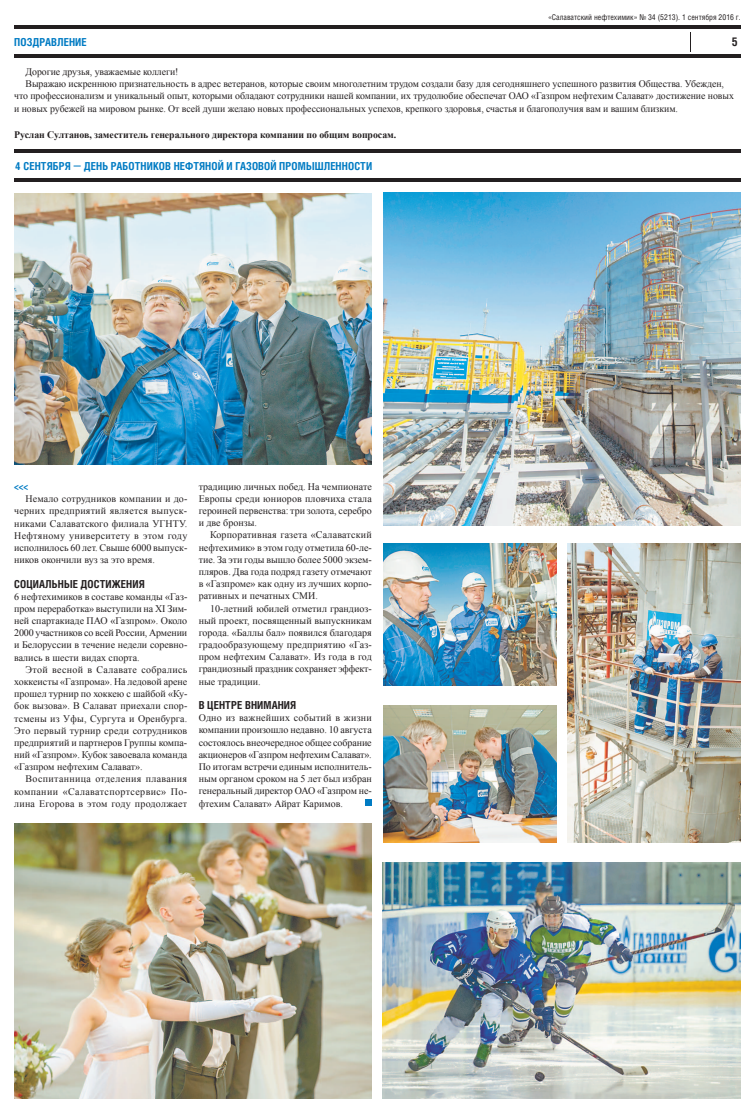
<style>
.page{position:relative;width:755px;height:1113px;background:#fff}
.page>*{position:absolute;margin:0;border:0;box-sizing:border-box;transform-origin:0 0}
.t1{font:700 12px "Helios Cond";color:#231f20}
.t2{font:700 11px "Helios Cond";letter-spacing:.01em;color:#007bc3}
.t3{font:700 11px "Helios Cond";letter-spacing:.01em;color:#231f20}
.t4{font:10px/12.2px "Times New Roman";letter-spacing:-.005em;color:#231f20;text-align:justify}
.t5{font:700 10px "Times New Roman";letter-spacing:-.005em;color:#231f20}
.t6{font:700 10px "Helios Cond";color:#007bc3}
.t7{font:8px "Helios Cond";color:#231f20}
</style>
<div class="page">
<svg style="left:690px;top:32px;width:1px;height:19px"></svg>
<hr style="left:14px;top:26px;width:726px;height:3px;background:#231f20">
<hr style="left:14px;top:55px;width:726px;height:3px;background:#231f20">
<hr style="left:14px;top:149px;width:726px;height:3px;background:#231f20">
<hr style="left:14px;top:178px;width:726px;height:3px;background:#231f20">
<img style="left:14px;top:194px;width:357px;height:271px">
<img style="left:382px;top:863px;width:358px;height:236px">
<img style="left:14px;top:823px;width:357px;height:276px">
<img style="left:383px;top:193px;width:357px;height:332px">
<img style="left:567px;top:543px;width:173px;height:300px">
<img style="left:383px;top:543px;width:173px;height:142px">
<img style="left:383px;top:705px;width:173px;height:138px">
<div style="left:365px;top:799px;width:6px;height:7px;background:#007bc3"></div>
<p class="t2" style="left:14px;top:34px;width:74px">ПОЗДРАВЛЕНИЕ</p>
<p class="t7" style="left:547px;top:12px;width:194px">«Салаватский нефтехимик» № 34 (5213). 1 сентября 2016 г.</p>
<p class="t1" style="left:731px;top:33px;width:7px">5</p>
<p class="t4" style="left:26px;top:65px;width:154px">Дорогие друзья, уважаемые коллеги!</p>
<p class="t4" style="left:26px;top:78px;width:699px">Выражаю искреннюю признательность в адрес ветеранов, которые своим многолетним трудом создали базу для сегодняшнего успешного развития Общества. Убежден,</p>
<p class="t4" style="left:14px;top:90px;width:720px">что профессионализм и уникальный опыт, которыми обладают сотрудники нашей компании, их трудолюбие обеспечат ОАО «Газпром нефтехим Салават» достижение новых</p>
<p class="t4" style="left:14px;top:102px;width:664px">и новых рубежей на мировом рынке. От всей души желаю новых профессиональных успехов, крепкого здоровья, счастья и благополучия вам и вашим близким.</p>
<p class="t5" style="left:14px;top:128px;width:383px">Руслан Султанов, заместитель генерального директора компании по общим вопросам.</p>
<p class="t2" style="left:15px;top:158px;width:358px">4 СЕНТЯБРЯ − ДЕНЬ РАБОТНИКОВ НЕФТЯНОЙ И ГАЗОВОЙ ПРОМЫШЛЕННОСТИ</p>
<p class="t6" style="left:14px;top:479px;width:15px">&lt;&lt;&lt;</p>
<p class="t4" style="left:14px;top:492px;width:174px;text-indent:11px">Немало сотрудников компании и до&shy;черних предприятий является выпуск&shy;никами Салаватского филиала УГНТУ.<br>Нефтяному университету в этом году исполнилось 60 лет. Свыше 6000 выпуск&shy;ников окончили вуз за это время.</p>
<p class="t3" style="left:14px;top:576px;width:132px">СОЦИАЛЬНЫЕ ДОСТИЖЕНИЯ</p>
<p class="t4" style="left:14px;top:590px;width:174px">6 нефтехимиков в составе команды «Газ&shy;пром переработка» выступили на XI Зим&shy;ней спартакиаде ПАО «Газпром». Около 2000 участников со всей России, Армении и Белоруссии в течение недели соревно&shy;вались в шести видах спорта.</p>
<p class="t4" style="left:14px;top:663px;width:174px;text-indent:11px">Этой весной в Салавате собрались хоккеисты «Газпрома». На ледовой арене прошел турнир по хоккею с шайбой «Ку&shy;бок вызова». В Салават приехали спор&shy;тсмены из Уфы, Сургута и Оренбурга.<br>Это первый турнир среди сотрудников предприятий и партнеров Группы компа&shy;ний «Газпром». Кубок завоевала команда «Газпром нефтехим Салават».</p>
<p class="t4" style="left:14px;top:773px;width:174px;text-indent:11px">Воспитанница отделения плавания компании «Салаватспортсервис» По&shy;лина Егорова в этом году продолжает</p>
<p class="t4" style="left:198px;top:480px;width:174px">традицию личных побед. На чемпионате Европы среди юниоров пловчиха стала героиней первенства: три золота, серебро и две бронзы.</p>
<p class="t4" style="left:198px;top:529px;width:174px;text-indent:11px">Корпоративная газета «Салаватский нефтехимик» в этом году отметила 60-ле&shy;тие. За эти годы вышло более 5000 экзем&shy;пляров. Два года подряд газету отмечают в «Газпроме» как одну из лучших корпо&shy;ративных и печатных СМИ.</p>
<p class="t4" style="left:198px;top:602px;width:174px;text-indent:11px">10-летний юбилей отметил грандиоз&shy;ный проект, посвященный выпускникам города. «Баллы бал» появился благодаря градообразующему предприятию «Газ&shy;пром нефтехим Салават». Из года в год грандиозный праздник сохраняет эффект&shy;ные традиции.</p>
<p class="t3" style="left:198px;top:697px;width:99px">В ЦЕНТРЕ ВНИМАНИЯ</p>
<p class="t4" style="left:198px;top:711px;width:174px">Одно из важнейших событий в жизни компании произошло недавно. 10 августа состоялось внеочередное общее собрание акционеров «Газпром нефтехим Салават».<br>По итогам встречи единым исполнитель&shy;ным органом сроком на 5 лет был избран генеральный директор ОАО «Газпром не&shy;фтехим Салават» Айрат Каримов.</p>
</div>
